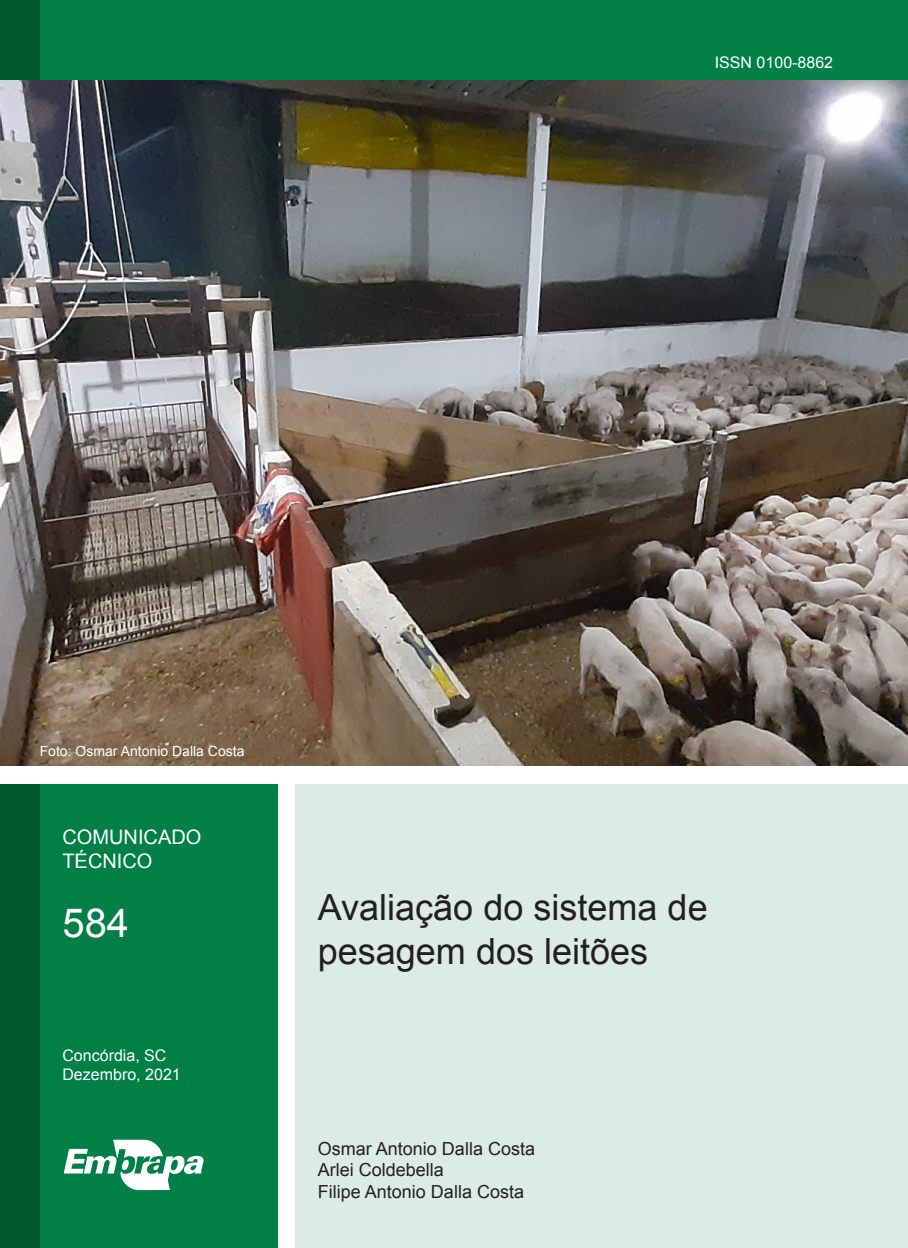
<style>
.page{position:relative;width:908px;height:1248px;background:#fff}
.page>*{position:absolute;margin:0;border:0;box-sizing:border-box;transform-origin:0 0}
.NUMERO_PUBLICACAO{font:40px "Arial";color:#fff}
.t1{font:36px/43.2px "Arial";color:#231f20}
.COMUNICADO_TECNICO{font:20px/24px "Arial";color:#fff}
.t2{font:18px "Arial";color:#231f20}
.NUMERO_ISSN{font:16px "Arial";color:#fff}
.CIDADE_-_MES_-_ESTAD{font:16px "Arial";color:#fff}
.CREDITO_FOTO{font:14px "Arial";color:#fff}
</style>
<div class="page">
<img style="left:0;top:79px;width:907px;height:686px">
<div style="left:0;top:784px;width:277px;height:463px;background:#007f46"></div>
<div style="left:295px;top:784px;width:612px;height:463px;background:#dcebe3"></div>
<div style="left:0;top:784px;width:40px;height:463px;background:#00582c"></div>
<div style="left:0;top:0;width:907px;height:79px;background:#007f46"></div>
<svg style="left:64px;top:1139px;width:140px;height:50px"></svg>
<div style="left:0;top:0;width:40px;height:79px;background:#00582c"></div>
<p class="NUMERO_ISSN" style="left:714px;top:52px;width:120px">ISSN 0100-8862</p>
<p class="CREDITO_FOTO" style="left:40px;top:742px;width:206px">Foto: Osmar Antonio Dalla Costa</p>
<p class="COMUNICADO_TECNICO" style="left:62px;top:825px;width:140px">COMUNICADO<br>TÉCNICO</p>
<p class="NUMERO_PUBLICACAO" style="left:62px;top:896px;width:68px">584</p>
<p class="CIDADE_-_MES_-_ESTAD" style="left:62px;top:1044px;width:106px">Concórdia, SC</p>
<p class="NUMERO_ISSN" style="left:62px;top:1063px;width:120px">Dezembro, 2021</p>
<p class="t1" style="left:317px;top:886px;width:391px">Avaliação do sistema de pesagem dos leitões</p>
<p class="t2" style="left:317px;top:1136px;width:219px">Osmar Antonio Dalla Costa</p>
<p class="t2" style="left:317px;top:1158px;width:128px">Arlei Coldebella</p>
<p class="t2" style="left:317px;top:1179px;width:208px">Filipe Antonio Dalla Costa</p>
</div>
